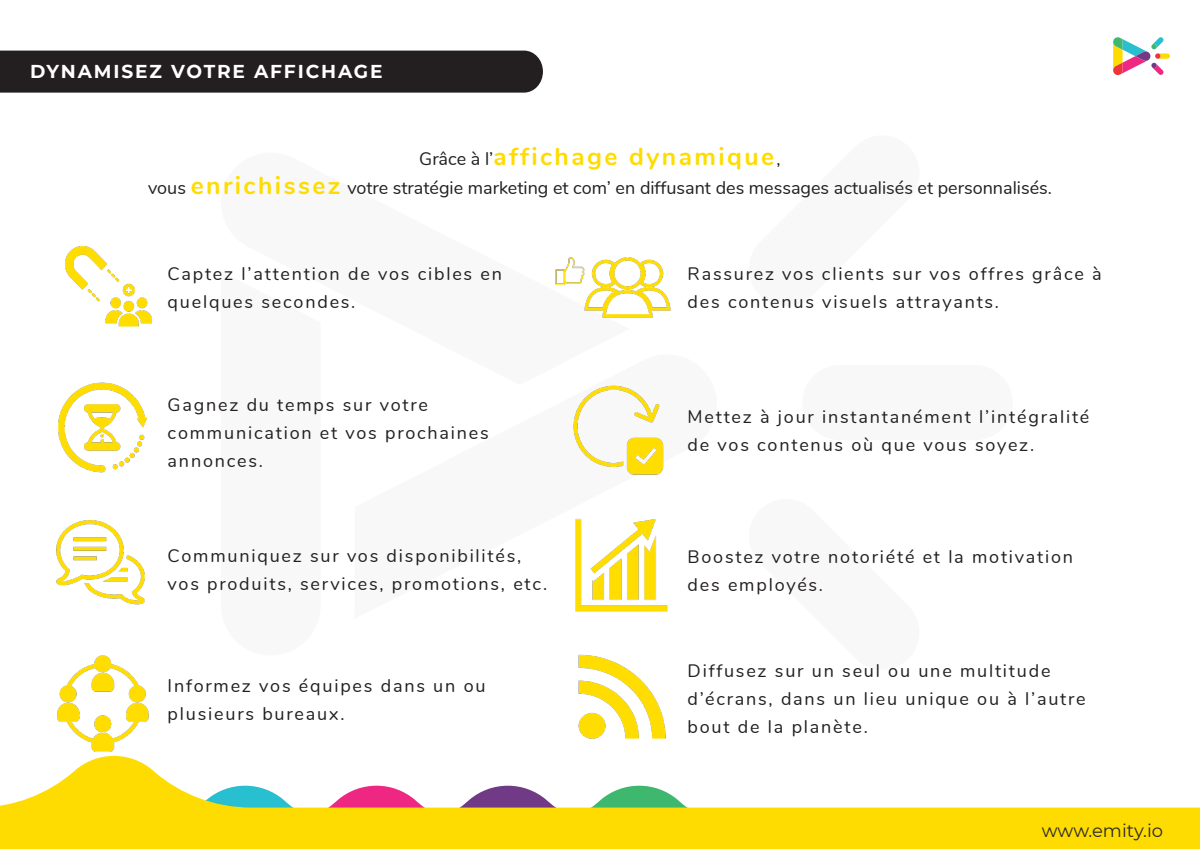
<style>
.page{position:relative;width:1200px;height:849px;background:#fff}
.page>*{position:absolute;margin:0;border:0;box-sizing:border-box;transform-origin:0 0}
.t1{font:700 24.6px "Nunito";letter-spacing:.1em;color:#ffdc01}
.t2{font:700 18.6px "Montserrat";letter-spacing:.1em;color:#fff}
.t3{font:18px/27.9px "Nunito";letter-spacing:.1em;color:#231f20}
.t4{font:18px "Nunito";color:#231f20}
.t5{font:18px "Montserrat";color:#2a2829}
.s1{font-weight:400;font-size:18px;color:#231f20}
.s2{font-weight:700;font-size:24.6px;color:#ffdc01}
</style>
<div class="page">
<svg style="left:0;top:758px;width:1200px;height:90px"></svg>
<svg style="left:1113px;top:37px;width:57px;height:38px"></svg>
<div style="left:0;top:51px;width:543px;height:42px;background:#231f20"></div>
<div style="left:802px;top:365px;width:211px;height:75px;background:#f8f8f8;border-radius:38px"></div>
<img style="left:65px;top:245px;width:87px;height:82px">
<img style="left:555px;top:257px;width:116px;height:61px">
<img style="left:56px;top:520px;width:89px;height:85px">
<img style="left:578px;top:654px;width:88px;height:85px">
<img style="left:575px;top:519px;width:93px;height:93px">
<img style="left:58px;top:382px;width:89px;height:91px">
<img style="left:57px;top:655px;width:92px;height:103px">
<img style="left:573px;top:385px;width:91px;height:90px">
<p class="t2" style="left:30px;top:62px;width:354px">DYNAMISEZ VOTRE AFFICHAGE</p>
<h1 class="t1" style="left:419px;top:146px;width:363px"><span class="s1">Grâce à l’</span>affichage dynamique<span class="s1">,</span></h1>
<p class="t4" style="left:148px;top:181px;width:905px">vous <span class="s2">enrichissez</span> votre stratégie marketing et com’ en diffusant des messages actualisés et personnalisés.</p>
<p class="t3" style="left:168px;top:261px;width:336px">Captez l’attention de vos cibles en quelques secondes.</p>
<p class="t3" style="left:168px;top:391px;width:323px">Gagnez du temps sur votre communication et vos prochaines annonces.</p>
<p class="t3" style="left:168px;top:542px;width:381px">Communiquez sur vos disponibilités, vos produits, services, promotions, etc.</p>
<p class="t3" style="left:168px;top:673px;width:319px">Informez vos équipes dans un ou plusieurs bureaux.</p>
<p class="t3" style="left:688px;top:261px;width:416px">Rassurez vos clients sur vos offres grâce à des contenus visuels attrayants.</p>
<p class="t3" style="left:688px;top:404px;width:403px">Mettez à jour instantanément l’intégralité de vos contenus où que vous soyez.</p>
<p class="t3" style="left:688px;top:543px;width:387px">Boostez votre notoriété et la motivation des employés.</p>
<p class="t3" style="left:688px;top:658px;width:400px">Diffusez sur un seul ou une multitude d’écrans, dans un lieu unique ou à l’autre bout de la planète.</p>
<p class="t5" style="left:1042px;top:823px;width:123px">www.emity.io</p>
</div>
